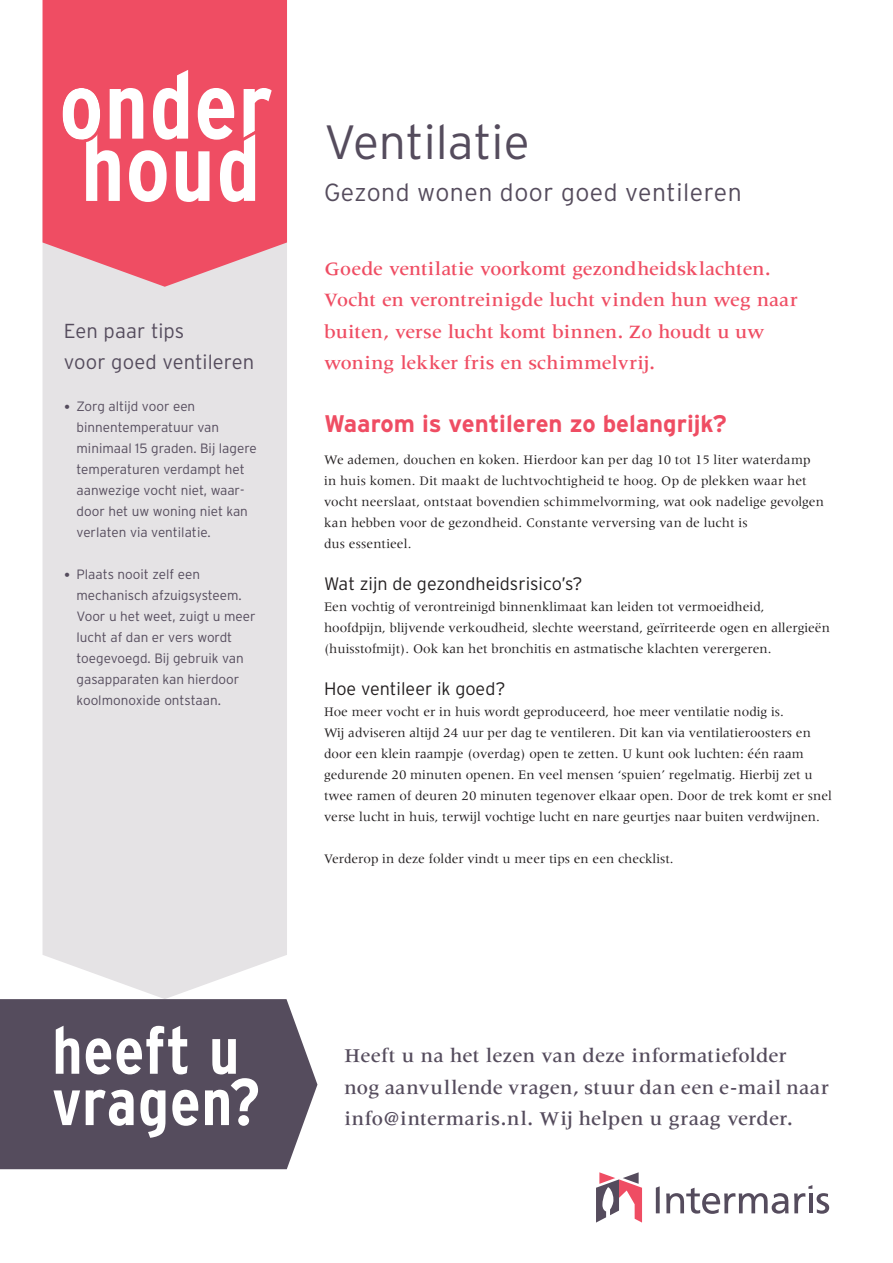
<style>
.page{position:relative;width:893px;height:1263px;background:#fff}
.page>*{position:absolute;margin:0;border:0;box-sizing:border-box;transform-origin:0 0}
.t1{font:300 48px "Interstate";color:#554c5d}
.t2{font:300 24.75px "Interstate";letter-spacing:.02em;color:#554c5d}
.t3{font:700 24px "Interstate Plus";color:#ef4d63}
.t4{font:500 20.25px/31.5px "Meridien LT Std";letter-spacing:.015em;color:#554c5d}
.t5{font:300 20.25px/31.5px "Interstate";letter-spacing:.005em;color:#554c5d}
.t6{font:500 19.5px/31.5px "Meridien LT Std";color:#ef4d63}
.t7{font:300 18px "Interstate";color:#231f20}
.t8{font:13.5px/21px "Meridien LT Std";color:#231f20}
.t9{font:300 13.5px/21px "Interstate";color:#554c5d}
.s1{font-family:"Meridien LT Std";font-weight:400}
</style>
<div class="page">
<div style="left:43px;top:287px;width:244px;height:712px;background:#e5e3e5"></div>
<svg style="left:43px;top:0;width:244px;height:287px;background:#ed6073"></svg>
<svg style="left:0;top:999px;width:317px;height:170px;background:#625a69"></svg>
<svg style="left:53px;top:1026px;width:205px;height:112px"></svg>
<svg style="left:656px;top:1186px;width:4px;height:27px"></svg>
<svg style="left:666px;top:1185px;width:163px;height:29px"></svg>
<svg style="left:596px;top:1172px;width:46px;height:50px"></svg>
<svg style="left:58px;top:70px;width:214px;height:132px"></svg>
<h3 class="t5" style="left:64px;top:314px;width:192px">Een paar tips<br>voor goed ventileren</h3>
<p class="t9" style="left:77px;top:396px;width:182px;text-indent:-13px"><span class="s1">•</span> Zorg altijd voor een binnentemperatuur van minimaal 15 graden. Bij lagere temperaturen verdampt het aanwezige vocht niet, waar&shy;door het uw woning niet kan verlaten via ventilatie.</p>
<p class="t9" style="left:77px;top:564px;width:181px;text-indent:-13px"><span class="s1">•</span> Plaats nooit zelf een mechanisch afzuigsysteem.<br>Voor u het weet, zuigt u meer lucht af dan er vers wordt toegevoegd. Bij gebruik van gasapparaten kan hierdoor koolmonoxide ontstaan.</p>
<h1 class="t1" style="left:324px;top:115px;width:207px">Ventilatie</h1>
<h2 class="t2" style="left:324px;top:178px;width:419px">Gezond wonen door goed ventileren</h2>
<h3 class="t6" style="left:324px;top:252px;width:475px">Goede ventilatie voorkomt gezondheidsklachten.<br>Vocht en verontreinigde lucht vinden hun weg naar buiten, verse lucht komt binnen. Zo houdt u uw woning lekker fris en schimmelvrij.</h3>
<h3 class="t3" style="left:324px;top:410px;width:404px">Waarom is ventileren zo belangrijk?</h3>
<p class="t8" style="left:324px;top:449px;width:501px">We ademen, douchen en koken. Hierdoor kan per dag 10 tot 15 liter waterdamp in huis komen. Dit maakt de luchtvochtigheid te hoog. Op de plekken waar het vocht neerslaat, ontstaat bovendien schimmelvorming, wat ook nadelige gevolgen kan hebben voor de gezondheid. Constante verversing van de lucht is<br>dus essentieel.</p>
<h3 class="t7" style="left:324px;top:573px;width:260px">Wat zijn de gezondheidsrisico’s?</h3>
<p class="t8" style="left:324px;top:596px;width:507px">Een vochtig of verontreinigd binnenklimaat kan leiden tot vermoeidheid, hoofdpijn, blijvende verkoudheid, slechte weerstand, geïrriteerde ogen en allergieën (huisstofmijt). Ook kan het bronchitis en astmatische klachten verergeren.</p>
<h3 class="t7" style="left:324px;top:678px;width:183px">Hoe ventileer ik goed?</h3>
<p class="t8" style="left:324px;top:701px;width:509px">Hoe meer vocht er in huis wordt geproduceerd, hoe meer ventilatie nodig is.<br>Wij adviseren altijd 24 uur per dag te ventileren. Dit kan via ventilatieroosters en door een klein raampje (overdag) open te zetten. U kunt ook luchten: één raam gedurende 20 minuten openen. En veel mensen ‘spuien’ regelmatig. Hierbij zet u twee ramen of deuren 20 minuten tegenover elkaar open. Door de trek komt er snel verse lucht in huis, terwijl vochtige lucht en nare geurtjes naar buiten verdwijnen.</p>
<p class="t8" style="left:324px;top:848px;width:351px">Verderop in deze folder vindt u meer tips en een checklist.</p>
<h3 class="t4" style="left:344px;top:1040px;width:486px">Heeft u na het lezen van deze informatiefolder<br>nog aanvullende vragen, stuur dan een e-mail naar info@intermaris.nl. Wij helpen u graag verder.</h3>
</div>
